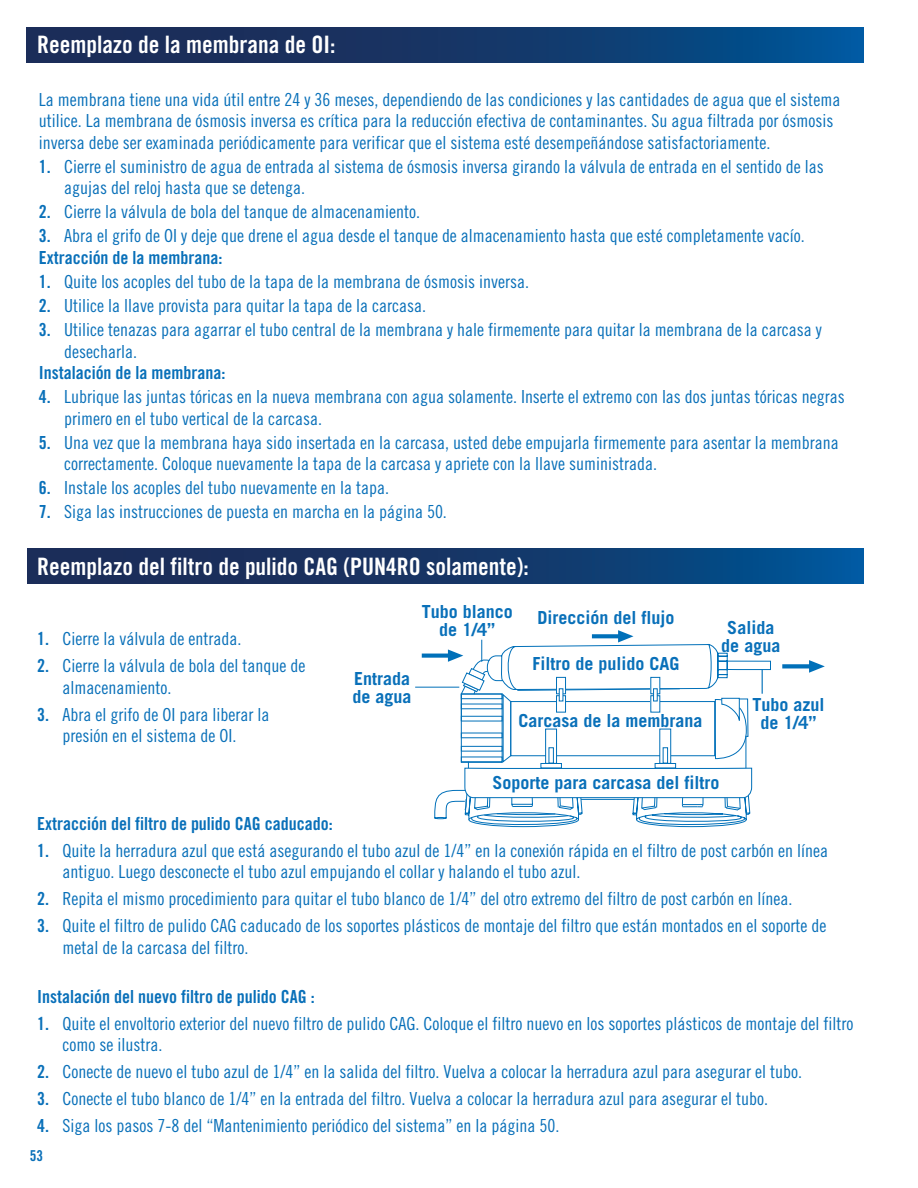
<style>
.page{position:relative;width:918px;height:1188px;background:#fff}
.page>*{position:absolute;margin:0;border:0;box-sizing:border-box;transform-origin:0 0}
.t1{font:24px "Trade Gothic LT Std Bd Cn 20";color:#fff}
.t2{font:18px/21.6px "Trade Gothic LT Std Cn 18";color:#0970b9}
.t3{font:700 18px/18px "Trade Gothic LT Std";color:#0970b9;text-align:center}
.t4{font:18px "Trade Gothic LT Std Bd Cn 20";color:#0970b9}
.t5{font:15px "Trade Gothic LT Std Bd Cn 20";color:#0970b9}
.s1{font-family:"Trade Gothic LT Std Bd Cn 20"}
</style>
<div class="page">
<svg style="left:27px;top:548px;width:837px;height:36px;background:#12396d"></svg>
<hr style="left:415px;top:687px;width:44px;height:1px;background:#0070b9">
<svg style="left:782px;top:660px;width:43px;height:13px"></svg>
<svg style="left:422px;top:630px;width:349px;height:198px"></svg>
<div style="left:653px;top:688px;width:5px;height:13px;border:1px solid #0070b9"></div>
<svg style="left:27px;top:27px;width:837px;height:36px;background:#12396d"></svg>
<p class="t1" style="left:37px;top:30px;width:300px">Reemplazo de la membrana de OI:</p>
<p class="t2" style="left:39px;top:88px;width:803px">La membrana tiene una vida útil entre 24 y 36 meses, dependiendo de las condiciones y las cantidades de agua que el sistema</p>
<p class="t2" style="left:39px;top:110px;width:796px">utilice. La membrana de ósmosis inversa es crítica para la reducción efectiva de contaminantes. Su agua filtrada por ósmosis</p>
<p class="t2" style="left:39px;top:131px;width:733px">inversa debe ser examinada periódicamente para verificar que el sistema esté desempeñándose satisfactoriamente.</p>
<p class="t2" style="left:64px;top:155px;width:761px;text-indent:-25px"><span class="s1">1.</span> Cierre el suministro de agua de entrada al sistema de ósmosis inversa girando la válvula de entrada en el sentido de las agujas del reloj hasta que se detenga.</p>
<p class="t2" style="left:39px;top:201px;width:383px"><span class="s1">2.</span> Cierre la válvula de bola del tanque de almacenamiento.</p>
<p class="t2" style="left:39px;top:225px;width:768px"><span class="s1">3.</span> Abra el grifo de OI y deje que drene el agua desde el tanque de almacenamiento hasta que esté completamente vacío.</p>
<p class="t4" style="left:39px;top:247px;width:185px">Extracción de la membrana:</p>
<p class="t2" style="left:39px;top:271px;width:492px"><span class="s1">1.</span> Quite los acoples del tubo de la tapa de la membrana de ósmosis inversa.</p>
<p class="t2" style="left:39px;top:295px;width:389px"><span class="s1">2.</span> Utilice la llave provista para quitar la tapa de la carcasa.</p>
<p class="t2" style="left:64px;top:319px;width:759px;text-indent:-25px"><span class="s1">3.</span> Utilice tenazas para agarrar el tubo central de la membrana y hale firmemente para quitar la membrana de la carcasa y desecharla.</p>
<p class="t4" style="left:39px;top:362px;width:188px">Instalación de la membrana:</p>
<p class="t2" style="left:64px;top:386px;width:782px;text-indent:-25px"><span class="s1">4.</span> Lubrique las juntas tóricas en la nueva membrana con agua solamente. Inserte el extremo con las dos juntas tóricas negras primero en el tubo vertical de la carcasa.</p>
<p class="t2" style="left:64px;top:431px;width:776px;text-indent:-25px"><span class="s1">5.</span> Una vez que la membrana haya sido insertada en la carcasa, usted debe empujarla firmemente para asentar la membrana correctamente. Coloque nuevamente la tapa de la carcasa y apriete con la llave suministrada.</p>
<p class="t2" style="left:39px;top:477px;width:352px"><span class="s1">6.</span> Instale los acoples del tubo nuevamente en la tapa.</p>
<p class="t2" style="left:39px;top:501px;width:410px"><span class="s1">7.</span> Siga las instrucciones de puesta en marcha en la página 50.</p>
<p class="t1" style="left:37px;top:552px;width:493px">Reemplazo del filtro de pulido CAG (PUN4RO solamente):</p>
<p class="t2" style="left:37px;top:628px;width:206px"><span class="s1">1.</span> Cierre la válvula de entrada.</p>
<p class="t2" style="left:63px;top:655px;width:244px;text-indent:-25px"><span class="s1">2.</span> Cierre la válvula de bola del tanque de almacenamiento.</p>
<p class="t2" style="left:37px;top:703px;width:234px;text-align:center"><span class="s1">3.</span> Abra el grifo de OI para liberar la presión en el sistema de OI.</p>
<p class="t3" style="left:353px;top:669px;width:61px;text-align:left">Entrada de agua</p>
<p class="t3" style="left:422px;top:602px;width:93px">Tubo blanco de 1/4”</p>
<p class="t3" style="left:538px;top:609px;width:139px">Dirección del flujo</p>
<p class="t3" style="left:533px;top:654px;width:149px">Filtro de pulido CAG</p>
<p class="t3" style="left:519px;top:711px;width:185px">Carcasa de la membrana</p>
<p class="t3" style="left:721px;top:618px;width:61px">Salida de agua</p>
<p class="t3" style="left:753px;top:696px;width:73px">Tubo azul de 1/4”</p>
<p class="t3" style="left:493px;top:774px;width:229px">Soporte para carcasa del filtro</p>
<p class="t4" style="left:37px;top:812px;width:297px">Extracción del filtro de pulido CAG caducado:</p>
<p class="t2" style="left:63px;top:839px;width:767px;text-indent:-25px"><span class="s1">1.</span> Quite la herradura azul que está asegurando el tubo azul de 1/4” en la conexión rápida en el filtro de post carbón en línea antiguo. Luego desconecte el tubo azul empujando el collar y halando el tubo azul.</p>
<p class="t2" style="left:37px;top:888px;width:757px"><span class="s1">2.</span> Repita el mismo procedimiento para quitar el tubo blanco de 1/4” del otro extremo del filtro de post carbón en línea.</p>
<p class="t2" style="left:63px;top:915px;width:765px;text-indent:-25px"><span class="s1">3.</span> Quite el filtro de pulido CAG caducado de los soportes plásticos de montaje del filtro que están montados en el soporte de metal de la carcasa del filtro.</p>
<p class="t4" style="left:37px;top:985px;width:279px">Instalación del nuevo filtro de pulido CAG :</p>
<p class="t2" style="left:63px;top:1012px;width:792px;text-indent:-25px"><span class="s1">1.</span> Quite el envoltorio exterior del nuevo filtro de pulido CAG. Coloque el filtro nuevo en los soportes plásticos de montaje del filtro como se ilustra.</p>
<p class="t2" style="left:37px;top:1061px;width:767px"><span class="s1">2.</span> Conecte de nuevo el tubo azul de 1/4” en la salida del filtro. Vuelva a colocar la herradura azul para asegurar el tubo.</p>
<p class="t2" style="left:37px;top:1088px;width:733px"><span class="s1">3.</span> Conecte el tubo blanco de 1/4” en la entrada del filtro. Vuelva a colocar la herradura azul para asegurar el tubo.</p>
<p class="t2" style="left:37px;top:1115px;width:524px"><span class="s1">4.</span> Siga los pasos 7-8 del “Mantenimiento periódico del sistema” en la página 50.</p>
<p class="t5" style="left:30px;top:1146px;width:15px">53</p>
</div>
